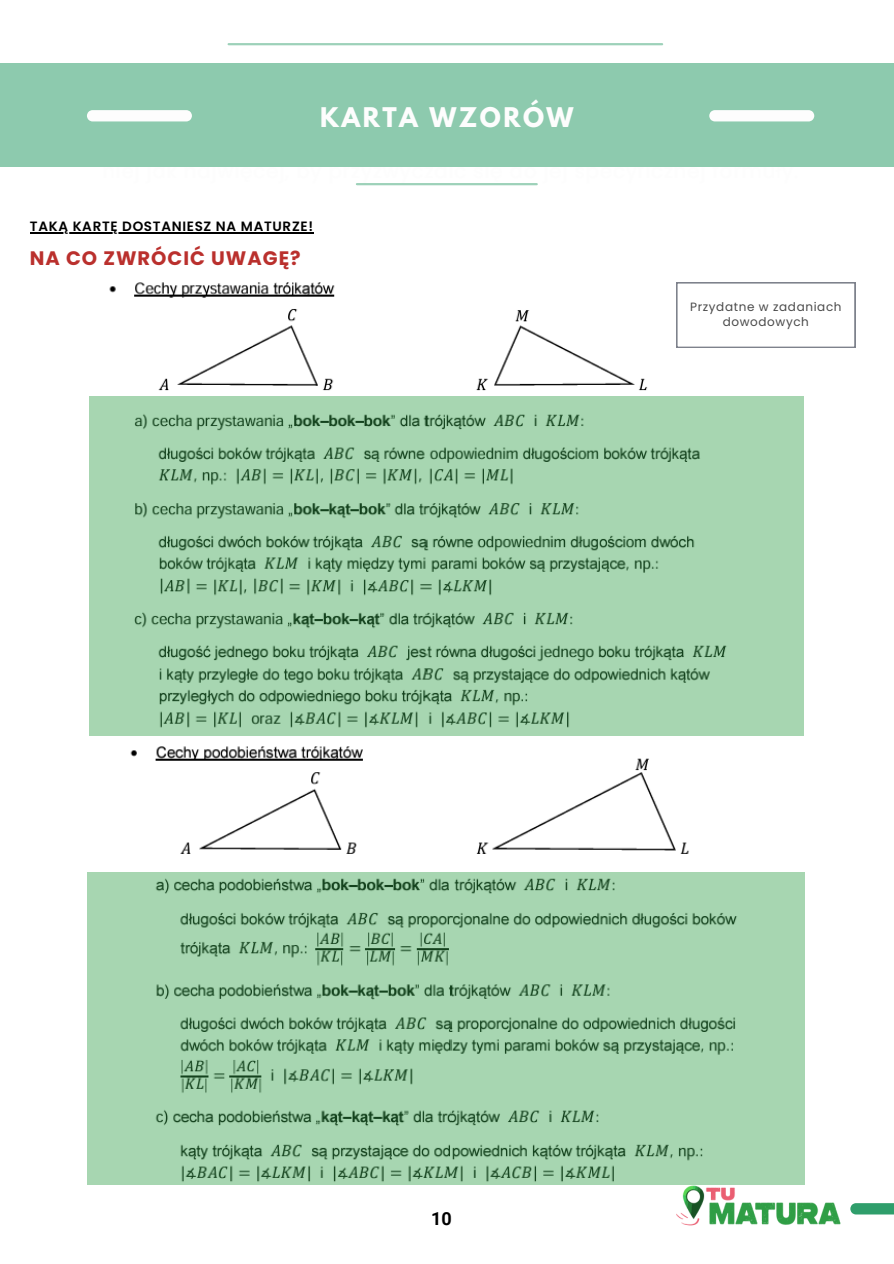
<style>
.page{position:relative;width:894px;height:1264px;background:#fff}
.page>*{position:absolute;margin:0;border:0;box-sizing:border-box;transform-origin:0 0}
.t1{font:700 24px "League Spartan";letter-spacing:.105em;color:#fdfdfd}
.t2{font:700 19.5px "Poppins";letter-spacing:.05em;color:#ba302d}
.t3{font:700 18px "Roboto";color:#000}
.t4{font:600 13.5px "Poppins";letter-spacing:.05em;color:#000}
.t5{font:12px/15.8px "Poppins";letter-spacing:.05em;color:#000;text-align:center}
</style>
<div class="page">
<div style="left:0;top:63px;width:893px;height:103px;background:#8dcaae"></div>
<svg style="left:87px;top:110px;width:105px;height:11px"></svg>
<svg style="left:709px;top:110px;width:105px;height:11px"></svg>
<hr style="left:357px;top:183px;width:179px;height:2px;background:#8dcaae">
<hr style="left:228px;top:43px;width:434px;height:2px;background:#8dcaae">
<img style="left:676px;top:1185px;width:165px;height:41px">
<svg style="left:850px;top:1203px;width:43px;height:11px"></svg>
<hr style="left:30px;top:232px;width:284px;height:1px;background:#000">
<img style="left:89px;top:282px;width:559px;height:454px">
<img style="left:111px;top:735px;width:678px;height:119px">
<svg style="left:89px;top:396px;width:715px;height:339px;background:#9bcaa5"></svg>
<svg style="left:87px;top:872px;width:717px;height:313px;background:#9ccba6"></svg>
<svg style="left:676px;top:282px;width:179px;height:66px"></svg>
<p class="t1" style="left:320px;top:105px;width:255px">KARTA WZORÓW</p>
<h3 class="t4" style="left:30px;top:217px;width:284px">TAKĄ KARTĘ DOSTANIESZ NA MATURZE!</h3>
<p class="t2" style="left:30px;top:244px;width:272px">NA CO ZWRÓCIĆ UWAGĘ?</p>
<p class="t5" style="left:690px;top:298px;width:153px">Przydatne w zadaniach dowodowych</p>
<h4 class="t3" style="left:431px;top:1208px;width:22px">10</h4>
</div>
